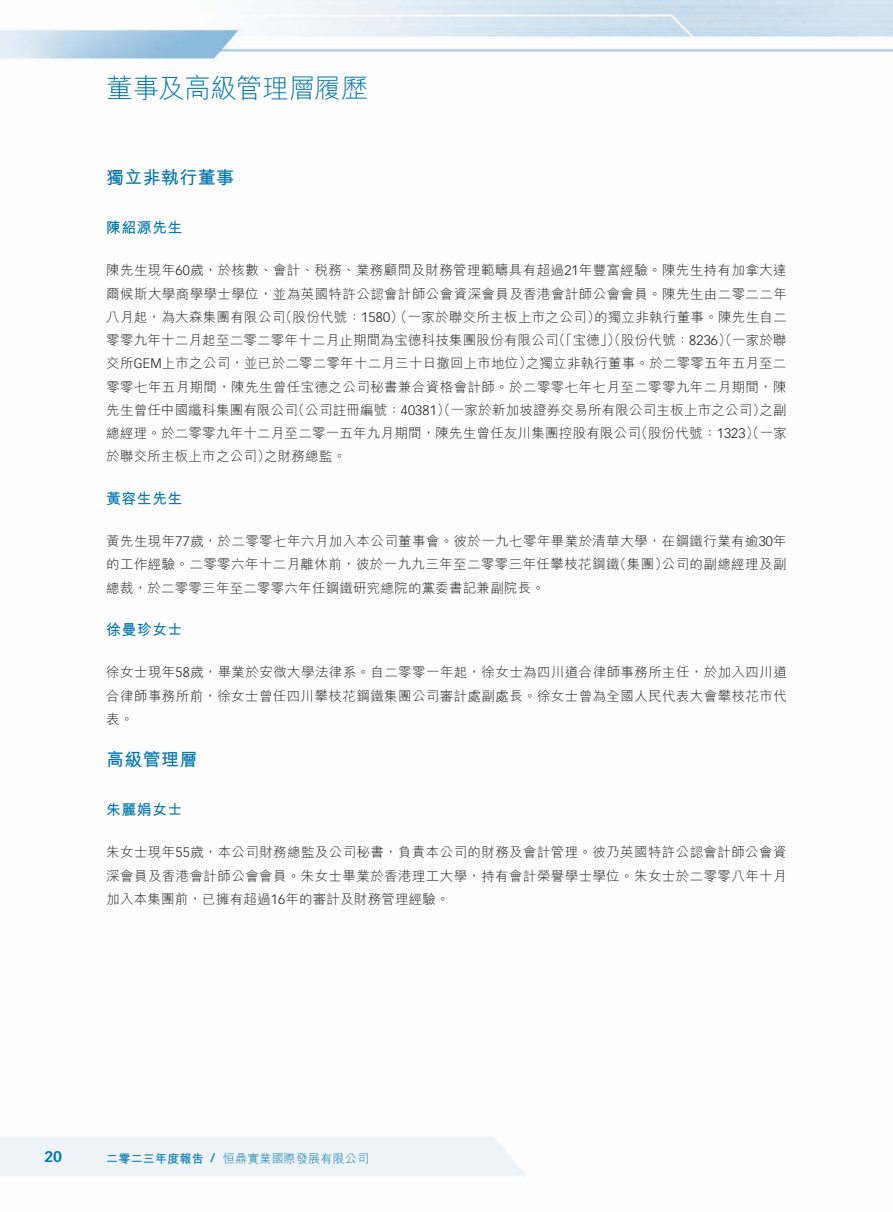
<style>
.page{position:relative;width:893px;height:1212px;background:#fff}
.page>*{position:absolute;margin:0;border:0;box-sizing:border-box;transform-origin:0 0}
.t1{font:300 27px "M Hei HK";letter-spacing:-.03em;color:#0075ad}
.t2{font:700 18px "M Hei HK";letter-spacing:.02em;color:#0075ad}
.t3{font:700 15px "M Hei HK";letter-spacing:.02em;color:#0075ad}
.t4{font:700 15px "Vectora LT Std";color:#0075ad}
.t5{font:300 13.5px/23.2px "M Hei HK";letter-spacing:.015em;color:#1c1c1b;text-align:justify}
.t6{font:300 12px "M Hei HK";letter-spacing:.015em;color:#0075ad}
.s1{font-family:"Vectora LT Std"}
.s2{font-weight:700}
.s3{font-family:"Vectora LT Std";font-weight:700}
</style>
<div class="page">
<h1 class="t1" style="left:106px;top:69px;width:264px">董事及高級管理層履歷</h1>
<h2 class="t2" style="left:106px;top:164px;width:129px">獨立非執行董事</h2>
<p class="t3" style="left:106px;top:216px;width:78px">陳紹源先生</p>
<p class="t5" style="left:106px;top:258px;width:682px">陳先生現年<span class="s1">60</span>歲，於核數、會計、稅務、業務顧問及財務管理範疇具有超過<span class="s1">21</span>年豐富經驗。陳先生持有加拿大達爾候斯大學商學學士學位，並為英國特許公認會計師公會資深會員及香港會計師公會會員。陳先生由二零二二年八月起，為大森集團有限公司（股份代號：<span class="s1">1580</span>）（一家於聯交所主板上市之公司）的獨立非執行董事。陳先生自二零零九年十二月起至二零二零年十二月止期間為宝德科技集團股份有限公司（「宝德」）（股份代號：<span class="s1">8236</span>）（一家於聯交所<span class="s1">GEM</span>上市之公司，並已於二零二零年十二月三十日撤回上市地位）之獨立非執行董事。於二零零五年五月至二零零七年五月期間，陳先生曾任宝德之公司秘書兼合資格會計師。於二零零七年七月至二零零九年二月期間，陳先生曾任中國纖科集團有限公司（公司註冊編號：<span class="s1">40381</span>）（一家於新加坡證券交易所有限公司主板上市之公司）之副總經理。於二零零九年十二月至二零一五年九月期間，陳先生曾任友川集團控股有限公司（股份代號：<span class="s1">1323</span>）（一家於聯交所主板上市之公司）之財務總監。</p>
<p class="t3" style="left:106px;top:487px;width:78px">黃容生先生</p>
<p class="t5" style="left:106px;top:529px;width:682px">黃先生現年<span class="s1">77</span>歲，於二零零七年六月加入本公司董事會。彼於一九七零年畢業於清華大學，在鋼鐵行業有逾<span class="s1">30</span>年的工作經驗。二零零六年十二月離休前，彼於一九九三年至二零零三年任攀枝花鋼鐵（集團）公司的副總經理及副總裁，於二零零三年至二零零六年任鋼鐵研究總院的黨委書記兼副院長。</p>
<p class="t3" style="left:106px;top:618px;width:78px">徐曼珍女士</p>
<p class="t5" style="left:106px;top:660px;width:682px">徐女士現年<span class="s1">58</span>歲，畢業於安微大學法律系。自二零零一年起，徐女士為四川道合律師事務所主任，於加入四川道合律師事務所前，徐女士曾任四川攀枝花鋼鐵集團公司審計處副處長。徐女士曾為全國人民代表大會攀枝花市代表。</p>
<h2 class="t2" style="left:106px;top:746px;width:93px">高級管理層</h2>
<p class="t3" style="left:106px;top:798px;width:78px">朱麗娟女士</p>
<p class="t5" style="left:106px;top:840px;width:682px">朱女士現年<span class="s1">55</span>歲，本公司財務總監及公司秘書，負責本公司的財務及會計管理。彼乃英國特許公認會計師公會資深會員及香港會計師公會會員。朱女士畢業於香港理工大學，持有會計榮譽學士學位。朱女士於二零零八年十月加入本集團前，已擁有超過<span class="s1">16</span>年的審計及財務管理經驗。</p>
<p class="t4" style="left:45px;top:1148px;width:19px">20</p>
<p class="t6" style="left:106px;top:1150px;width:264px"><span class="s2">二零二三年度報告</span> <span class="s3">/</span> 恒鼎實業國際發展有限公司</p>
</div>
